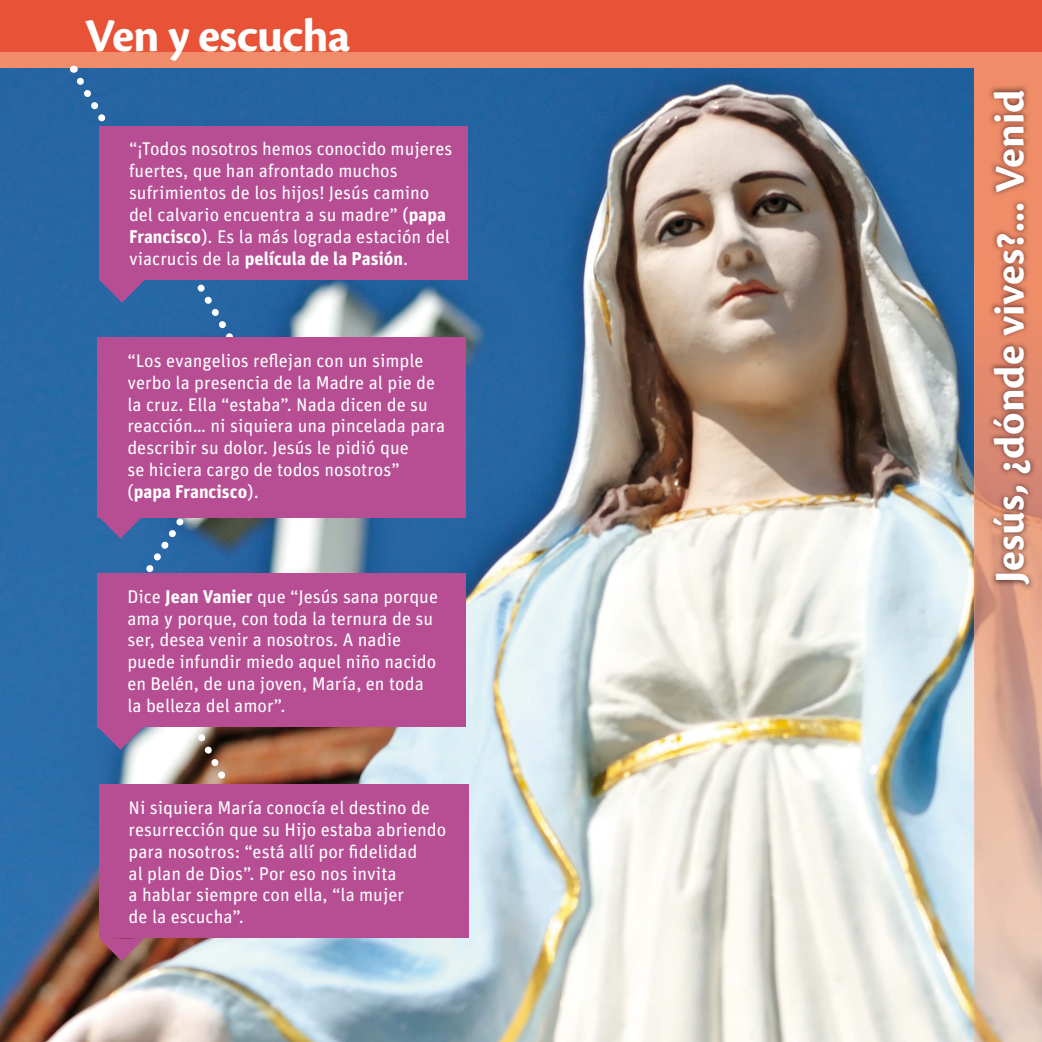
<style>
.page{position:relative;width:1042px;height:1042px;background:#fff}
.page>*{position:absolute;margin:0;border:0;box-sizing:border-box;transform-origin:0 0}
.t1{font:700 49px "Cronos Pro";letter-spacing:-.02em;color:#fff}
.t2{font:700 43.75px "Cronos Pro";color:#fff}
.t3{font:18.38px/21.9px "Unit Pro";color:#fff}
.s1{font-weight:700}
</style>
<div class="page">
<img style="left:0;top:68px;width:974px;height:974px">
<div style="left:0;top:39px;width:1042px;height:29px;background:#f08c6a"></div>
<div style="left:0;top:0;width:1042px;height:52px;background:#e85236"></div>
<img style="left:974px;top:260px;width:68px;height:782px">
<div style="left:974px;top:55px;width:68px;height:205px;background:#f08c6a"></div>
<img style="left:988px;top:86px;width:48px;height:504px">
<div style="left:71px;top:72px;width:198px;height:325px;background:#2665a3"></div>
<div style="left:98px;top:573px;width:368px;height:154px;background:#b74e94"></div>
<div style="left:99px;top:126px;width:368px;height:153px;background:#b74e94"></div>
<svg style="left:99px;top:280px;width:46px;height:23px"></svg>
<div style="left:98px;top:337px;width:368px;height:181px;background:#b74e94"></div>
<svg style="left:98px;top:518px;width:174px;height:344px"></svg>
<div style="left:99px;top:784px;width:370px;height:154px;background:#b74e94"></div>
<svg style="left:99px;top:938px;width:45px;height:23px"></svg>
<h1 class="t1" style="left:85px;top:17px;width:267px">Ven y escucha</h1>
<p class="t3" style="left:129px;top:139px;width:325px">“¡Todos nosotros hemos conocido mujeres fuertes, que han afrontado muchos sufrimientos de los hijos! Jesús camino del calvario encuentra a su madre” (<span class="s1">papa Francisco</span>). Es la más lograda estación del viacrucis de la <span class="s1">película de la Pasión</span>.</p>
<p class="t3" style="left:127px;top:351px;width:319px">“Los evangelios reflejan con un simple verbo la presencia de la Madre al pie de la cruz. Ella “estaba”. Nada dicen de su reacción… ni siquiera una pincelada para describir su dolor. Jesús le pidió que<br>se hiciera cargo de todos nosotros” (<span class="s1">papa Francisco</span>).</p>
<p class="t3" style="left:127px;top:587px;width:312px">Dice <span class="s1">Jean Vanier</span> que “Jesús sana porque ama y porque, con toda la ternura de su ser, desea venir a nosotros. A nadie puede infundir miedo aquel niño nacido en Belén, de una joven, María, en toda la belleza del amor”.</p>
<p class="t3" style="left:129px;top:798px;width:319px">Ni siquiera María conocía el destino de resurrección que su Hijo estaba abriendo para nosotros: “está allí por fidelidad<br>al plan de Dios”. Por eso nos invita<br>a hablar siempre con ella, “la mujer<br>de la escucha”.</p>
<h2 class="t2" style="left:993px;top:583px;width:495px;rotate:-90deg">Jesús, ¿dónde vives?... Venid</h2>
</div>
